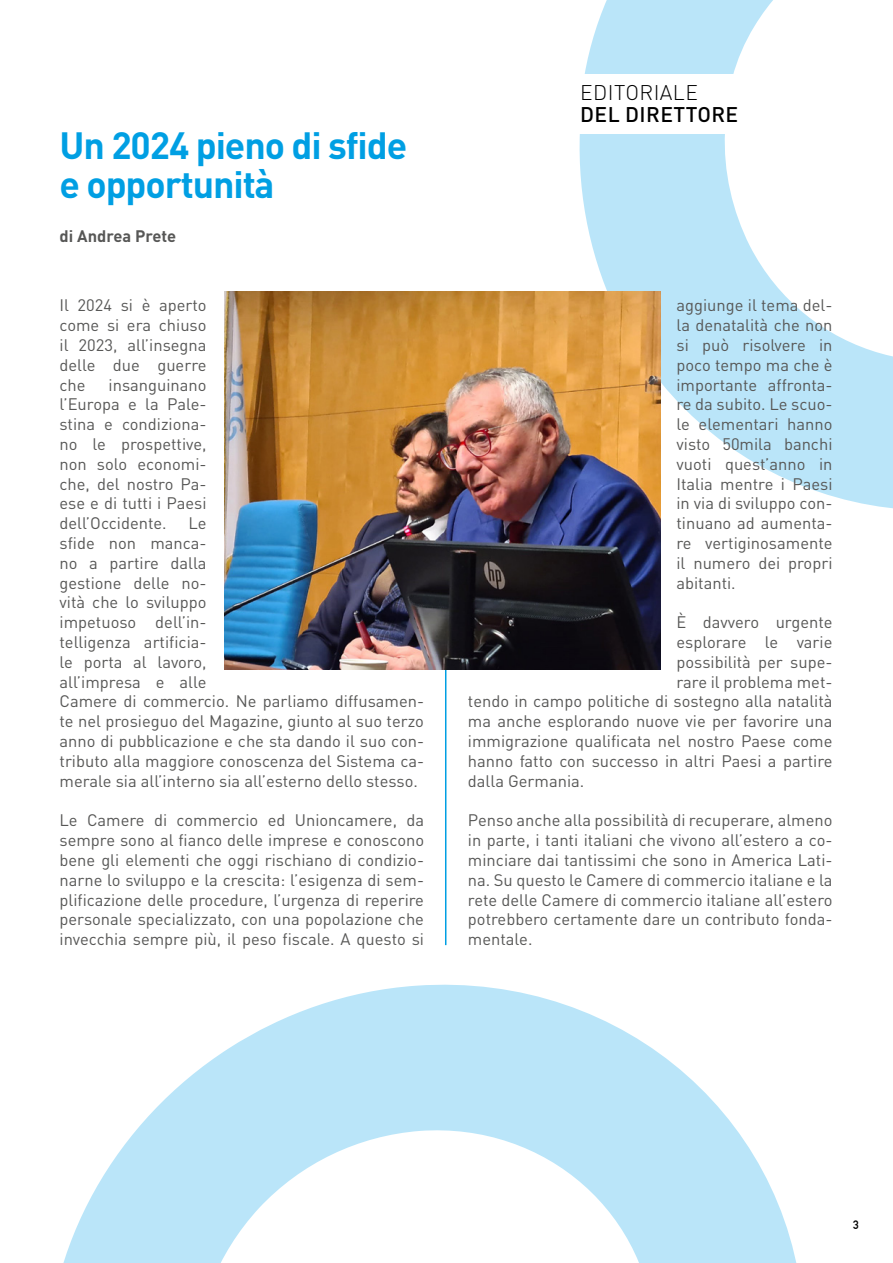
<style>
.page{position:relative;width:893px;height:1263px;background:#fff}
.page>*{position:absolute;margin:0;border:0;box-sizing:border-box;transform-origin:0 0}
.t1{font:700 37.5px/39px "DIN Pro";letter-spacing:-.03em;color:#009fe3}
.t2{font:500 21px "DIN Pro";letter-spacing:.02em;color:#000}
.t3{font:300 21px "DIN Pro";letter-spacing:.02em;color:#000}
.t4{font:16.5px/19.8px "DIN Pro";color:#575756;text-align:justify}
.t5{font:700 16.5px "DIN Pro";color:#575756}
.t6{font:700 12px "DIN Alternate";color:#000}
</style>
<div class="page">
<svg style="left:577px;top:134px;width:316px;height:430px;fill:#bae5f9"></svg>
<svg style="left:584px;top:0;width:189px;height:74px"></svg>
<hr style="left:445px;top:608px;width:1px;height:337px;background:#009fe3">
<img style="left:225px;top:292px;width:435px;height:378px">
<svg style="left:63px;top:984px;width:734px;height:279px;fill:#bae5f9"></svg>
<h1 class="t1" style="left:60px;top:121px;width:349px">Un 2024 pieno di sfide e opportunità</h1>
<p class="t5" style="left:60px;top:222px;width:118px">di Andrea Prete</p>
<p class="t4" style="left:60px;top:294px;width:149px">Il 2024 si è aperto come si era chiuso il 2023, all’insegna delle due guerre che</p>
<p class="t4" style="left:60px;top:373px;width:149px;text-indent:49px">insanguinano l’Europa e la Pale&shy;stina e condiziona&shy;no le prospettive, non solo economi&shy;che, del nostro Pa&shy;ese e di tutti i Paesi dell’Occidente.</p>
<p class="t4" style="left:60px;top:512px;width:366px;text-align:left;text-indent:129px">Le<br>sfide non manca-<br>no a partire dalla<br>gestione delle no-<br>vità che lo sviluppo<br>impetuoso dell’in-<br>telligenza artificia-<br>le porta al lavoro,<br>all’impresa e alle<br>Camere di commercio. Ne parliamo diffusamen&shy;te nel prosieguo del Magazine, giunto al suo terzo anno di pubblicazione e che sta dando il suo con&shy;tributo alla maggiore conoscenza del Sistema ca&shy;merale sia all’interno sia all’esterno dello stesso.</p>
<p class="t4" style="left:60px;top:809px;width:366px">Le Camere di commercio ed Unioncamere, da sempre sono al fianco delle imprese e conoscono bene gli elementi che oggi rischiano di condizio&shy;narne lo sviluppo e la crescita: l’esigenza di sem&shy;plificazione delle procedure, l’urgenza di reperire personale specializzato, con una popolazione che invecchia sempre più, il peso fiscale. A questo si</p>
<p class="t3" style="left:580px;top:76px;width:119px">EDITORIALE</p>
<p class="t2" style="left:580px;top:98px;width:160px">DEL DIRETTORE</p>
<p class="t4" style="left:676px;top:294px;width:158px">aggiunge il tema del&shy;la denatalità che non si può risolvere in poco tempo ma che è importante affronta&shy;re da subito. Le scuo&shy;le elementari hanno visto 50mila banchi vuoti quest’anno in Italia mentre i Paesi in via di sviluppo con&shy;tinuano ad aumenta&shy;re vertiginosamente il numero dei propri abitanti.</p>
<p class="t4" style="left:676px;top:611px;width:158px">È davvero urgente</p>
<p class="t4" style="left:676px;top:631px;width:157px">esplorare le varie</p>
<p class="t4" style="left:676px;top:650px;width:158px">possibilità per supe-</p>
<p class="t4" style="left:676px;top:670px;width:158px">rare il problema met-</p>
<p class="t4" style="left:468px;top:690px;width:366px">tendo in campo politiche di sostegno alla natalità</p>
<p class="t4" style="left:468px;top:710px;width:366px">ma anche esplorando nuove vie per favorire una</p>
<p class="t4" style="left:468px;top:730px;width:366px">immigrazione qualificata nel nostro Paese come</p>
<p class="t4" style="left:468px;top:749px;width:366px">hanno fatto con successo in altri Paesi a partire</p>
<p class="t4" style="left:468px;top:769px;width:118px">dalla Germania.</p>
<p class="t4" style="left:468px;top:809px;width:366px">Penso anche alla possibilità di recuperare, almeno in parte, i tanti italiani che vivono all’estero a co&shy;minciare dai tantissimi che sono in America Lati&shy;na. Su questo le Camere di commercio italiane e la rete delle Camere di commercio italiane all’estero potrebbero certamente dare un contributo fonda&shy;mentale.</p>
<p class="t6" style="left:853px;top:1215px;width:7px">3</p>
</div>
